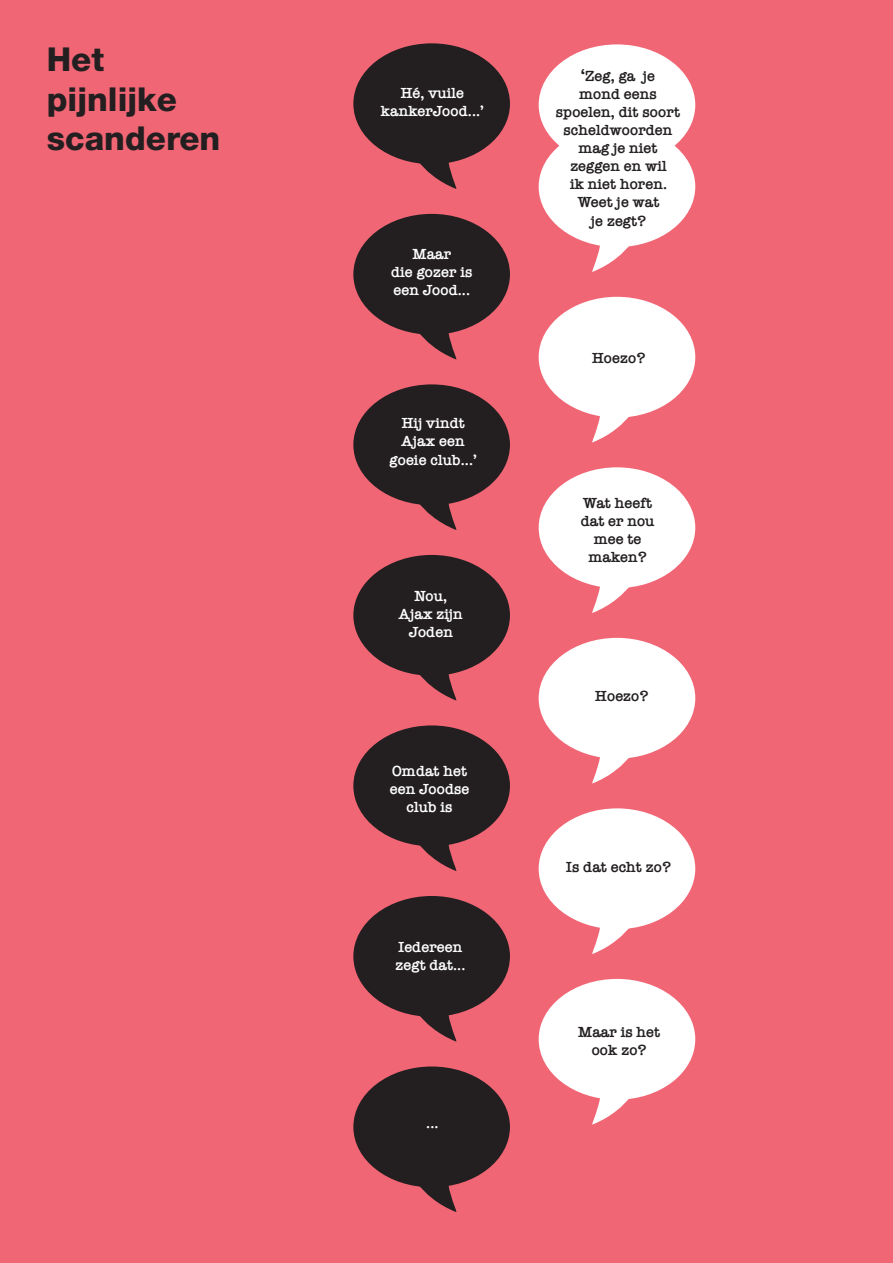
<style>
.page{position:relative;width:893px;height:1263px;background:#f16675}
.page>*{position:absolute;margin:0;border:0;box-sizing:border-box;transform-origin:0 0}
.t1{font:800 33px/39.6px "Helvetica Neue";color:#231f20}
.t2{font:600 15.15px/18.1px "American Typewriter";color:#231f20;text-align:center}
.t3{font:600 15.15px/18.1px "American Typewriter";color:#fff;text-align:center}
.s1{font-size:17.25px}
</style>
<div class="page">
<div style="left:539px;top:44px;width:156px;height:121px;background:#fff;border-radius:50%"></div>
<svg style="left:590px;top:243px;width:51px;height:29px"></svg>
<svg style="left:592px;top:416px;width:37px;height:27px"></svg>
<svg style="left:590px;top:584px;width:51px;height:29px"></svg>
<svg style="left:590px;top:755px;width:45px;height:29px"></svg>
<svg style="left:590px;top:925px;width:51px;height:29px"></svg>
<svg style="left:590px;top:1096px;width:50px;height:29px"></svg>
<div style="left:539px;top:126px;width:156px;height:121px;background:#fff;border-radius:50%"></div>
<div style="left:539px;top:297px;width:156px;height:121px;background:#fff;border-radius:50%"></div>
<div style="left:539px;top:467px;width:156px;height:121px;background:#fff;border-radius:50%"></div>
<div style="left:539px;top:638px;width:156px;height:121px;background:#fff;border-radius:50%"></div>
<div style="left:539px;top:808px;width:156px;height:121px;background:#fff;border-radius:50%"></div>
<div style="left:539px;top:979px;width:156px;height:121px;background:#fff;border-radius:50%"></div>
<svg style="left:408px;top:161px;width:49px;height:28px"></svg>
<svg style="left:420px;top:333px;width:37px;height:27px"></svg>
<svg style="left:408px;top:502px;width:49px;height:28px"></svg>
<svg style="left:413px;top:673px;width:44px;height:28px"></svg>
<svg style="left:408px;top:843px;width:49px;height:28px"></svg>
<svg style="left:408px;top:1014px;width:49px;height:28px"></svg>
<svg style="left:408px;top:1184px;width:49px;height:28px"></svg>
<div style="left:353px;top:43px;width:157px;height:121px;background:#231f20;border-radius:50%"></div>
<div style="left:353px;top:214px;width:157px;height:121px;background:#231f20;border-radius:50%"></div>
<div style="left:353px;top:384px;width:157px;height:121px;background:#231f20;border-radius:50%"></div>
<div style="left:353px;top:555px;width:157px;height:121px;background:#231f20;border-radius:50%"></div>
<div style="left:353px;top:725px;width:157px;height:121px;background:#231f20;border-radius:50%"></div>
<div style="left:353px;top:896px;width:157px;height:121px;background:#231f20;border-radius:50%"></div>
<div style="left:353px;top:1066px;width:157px;height:121px;background:#231f20;border-radius:50%"></div>
<h1 class="t1" style="left:47px;top:40px;width:175px">Het pijnlijke scanderen</h1>
<p class="t3" style="left:381px;top:83px;width:105px">Hé, vuile kankerJood...’</p>
<p class="t3" style="left:391px;top:245px;width:83px">Maar<br>die gozer is een Jood...</p>
<p class="t3" style="left:389px;top:414px;width:89px">Hij vindt<br>Ajax een goeie club...’</p>
<p class="t3" style="left:399px;top:586px;width:66px">Nou,<br>Ajax zijn<br>Joden</p>
<p class="t3" style="left:390px;top:761px;width:81px">Omdat het een Joodse club is</p>
<p class="t3" style="left:395px;top:937px;width:72px;text-align:left">Iedereen zegt dat...</p>
<p class="t3" style="left:426px;top:1114px;width:14px">...</p>
<p class="t2" style="left:556px;top:66px;width:126px"><span class="s1">‘</span>Zeg, ga je<br>mond eens spoelen, dit soort scheldwoorden mag je niet</p>
<p class="t2" style="left:570px;top:157px;width:99px">zeggen en wil ik niet horen.<br>Weet je wat je zegt?</p>
<p class="t2" style="left:592px;top:348px;width:55px">Hoezo?</p>
<p class="t2" style="left:581px;top:493px;width:75px">Wat heeft dat er nou mee te maken?</p>
<p class="t2" style="left:595px;top:686px;width:55px">Hoezo?</p>
<p class="t2" style="left:566px;top:858px;width:106px">Is dat echt zo?</p>
<p class="t2" style="left:578px;top:1023px;width:84px">Maar is het ook zo?</p>
</div>
